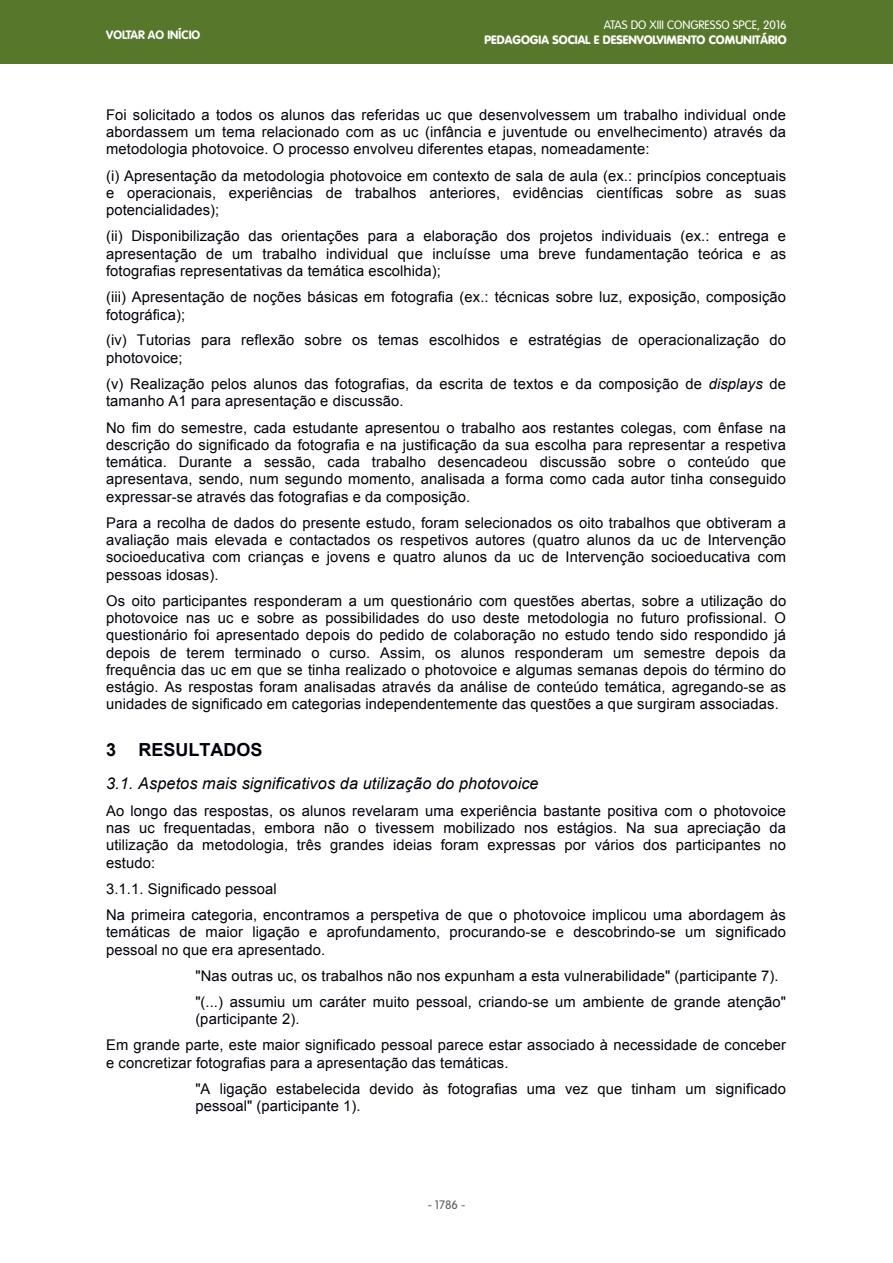
<style>
.page{position:relative;width:893px;height:1263px;background:#fff}
.page>*{position:absolute;margin:0;border:0;box-sizing:border-box;transform-origin:0 0}
.t1{font:700 18px "Arial";color:#00000a}
.t2{font:italic 16.2px "Arial";letter-spacing:.01em;color:#00000a}
.t3{font:14.7px/17.2px "Arial";letter-spacing:.01em;color:#00000a}
.t4{font:900 12px "VAG Rounded";color:#fff}
.t5{font:300 12px "VAG Rounded";color:#fff}
.t6{font:700 12px "VAG Rounded";color:#fff}
.t7{font:300 12px "VAG Rounded";color:#575756}
.s1{font-style:italic}
</style>
<div class="page">
<div style="left:0;top:0;width:893px;height:64px;background:#57782b"></div>
<p class="t6" style="left:106px;top:27px;width:95px">VOLTAR AO INÍCIO</p>
<p class="t5" style="left:604px;top:18px;width:184px">ATAS DO XIII CONGRESSO SPCE, 2016</p>
<p class="t4" style="left:484px;top:33px;width:304px">PEDAGOGIA SOCIAL E DESENVOLVIMENTO COMUNITÁRIO</p>
<p class="t3" style="left:106px;top:106px;width:681px;text-align:justify">Foi solicitado a todos os alunos das referidas uc que desenvolvessem um trabalho individual onde abordassem um tema relacionado com as uc (infância e juventude ou envelhecimento) através da metodologia photovoice. O processo envolveu diferentes etapas, nomeadamente:</p>
<p class="t3" style="left:106px;top:167px;width:682px;text-align:justify">(i) Apresentação da metodologia photovoice em contexto de sala de aula (ex.: princípios conceptuais e operacionais, experiências de trabalhos anteriores, evidências científicas sobre as suas potencialidades);</p>
<p class="t3" style="left:106px;top:228px;width:682px;text-align:justify">(ii) Disponibilização das orientações para a elaboração dos projetos individuais (ex.: entrega e apresentação de um trabalho individual que incluísse uma breve fundamentação teórica e as fotografias representativas da temática escolhida);</p>
<p class="t3" style="left:106px;top:289px;width:682px">(iii) Apresentação de noções básicas em fotografia (ex.: técnicas sobre luz, exposição, composição fotográfica);</p>
<p class="t3" style="left:106px;top:332px;width:681px">(iv) Tutorias para reflexão sobre os temas escolhidos e estratégias de operacionalização do photovoice;</p>
<p class="t3" style="left:106px;top:375px;width:682px">(v) Realização pelos alunos das fotografias, da escrita de textos e da composição de <span class="s1">displays</span> de tamanho A1 para apresentação e discussão.</p>
<p class="t3" style="left:106px;top:419px;width:682px;text-align:justify">No fim do semestre, cada estudante apresentou o trabalho aos restantes colegas, com ênfase na descrição do significado da fotografia e na justificação da sua escolha para representar a respetiva temática. Durante a sessão, cada trabalho desencadeou discussão sobre o conteúdo que apresentava, sendo, num segundo momento, analisada a forma como cada autor tinha conseguido expressar-se através das fotografias e da composição.</p>
<p class="t3" style="left:106px;top:514px;width:682px;text-align:justify">Para a recolha de dados do presente estudo, foram selecionados os oito trabalhos que obtiveram a avaliação mais elevada e contactados os respetivos autores (quatro alunos da uc de Intervenção socioeducativa com crianças e jovens e quatro alunos da uc de Intervenção socioeducativa com pessoas idosas).</p>
<p class="t3" style="left:106px;top:592px;width:682px;text-align:justify">Os oito participantes responderam a um questionário com questões abertas, sobre a utilização do photovoice nas uc e sobre as possibilidades do uso deste metodologia no futuro profissional. O questionário foi apresentado depois do pedido de colaboração no estudo tendo sido respondido já depois de terem terminado o curso. Assim, os alunos responderam um semestre depois da frequência das uc em que se tinha realizado o photovoice e algumas semanas depois do término do estágio. As respostas foram analisadas através da análise de conteúdo temática, agregando-se as unidades de significado em categorias independentemente das questões a que surgiram associadas.</p>
<p class="t1" style="left:106px;top:738px;width:158px">3 RESULTADOS</p>
<p class="t2" style="left:106px;top:773px;width:434px">3.1. Aspetos mais significativos da utilização do photovoice</p>
<p class="t3" style="left:106px;top:802px;width:682px;text-align:justify">Ao longo das respostas, os alunos revelaram uma experiência bastante positiva com o photovoice nas uc frequentadas, embora não o tivessem mobilizado nos estágios. Na sua apreciação da utilização da metodologia, três grandes ideias foram expressas por vários dos participantes no estudo:</p>
<p class="t3" style="left:106px;top:876px;width:681px;line-height:26.2px">3.1.1. Significado pessoal<br>Na primeira categoria, encontramos a perspetiva de que o photovoice implicou uma abordagem às</p>
<p class="t3" style="left:106px;top:924px;width:682px">temáticas de maior ligação e aprofundamento, procurando-se e descobrindo-se um significado pessoal no que era apresentado.</p>
<p class="t3" style="left:195px;top:963px;width:592px;line-height:26.2px">"Nas outras uc, os trabalhos não nos expunham a esta vulnerabilidade" (participante 7). "(...) assumiu um caráter muito pessoal, criando-se um ambiente de grande atenção"</p>
<p class="t3" style="left:106px;top:1006px;width:682px;line-height:26px;text-indent:89px">(participante 2).<br>Em grande parte, este maior significado pessoal parece estar associado à necessidade de conceber</p>
<p class="t3" style="left:195px;top:1049px;width:592px;line-height:26.2px;text-indent:-89px">e concretizar fotografias para a apresentação das temáticas.<br>"A ligação estabelecida devido às fotografias uma vez que tinham um significado</p>
<p class="t3" style="left:195px;top:1097px;width:167px">pessoal" (participante 1).</p>
<p class="t7" style="left:428px;top:1197px;width:39px">- 1786 -</p>
</div>
